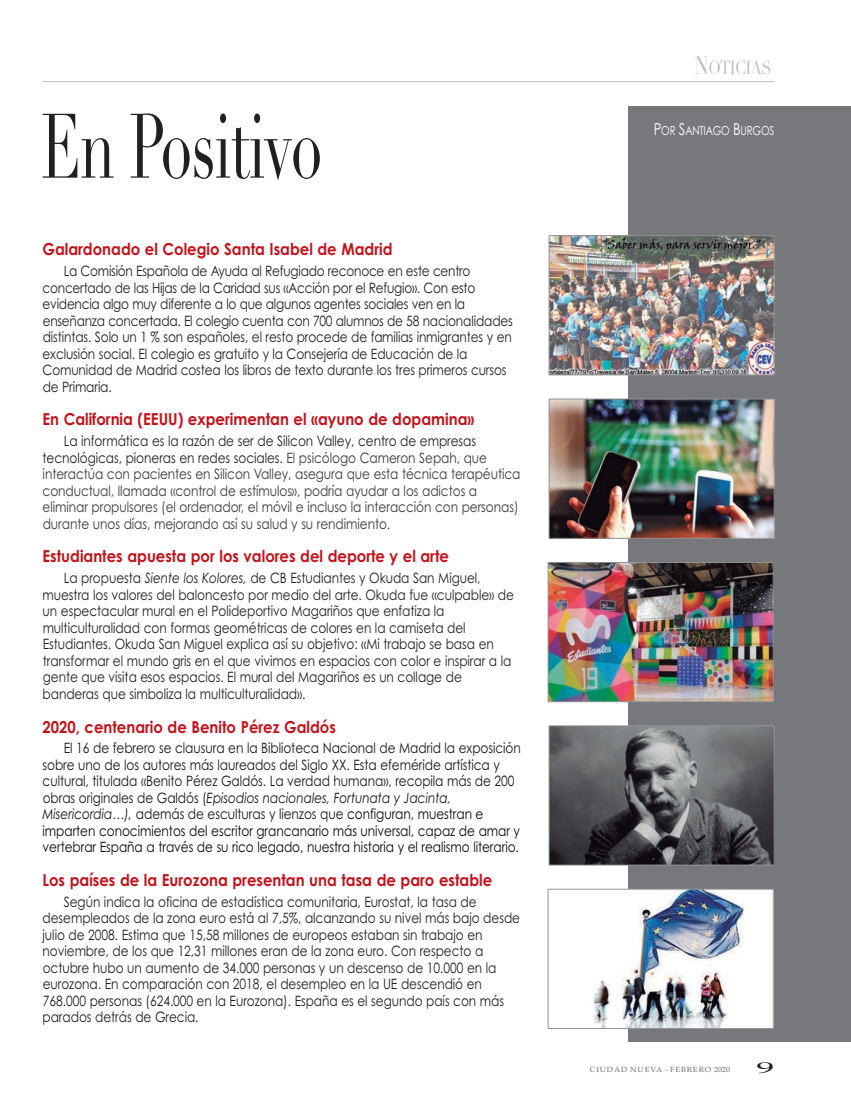
<style>
.page{position:relative;width:851px;height:1106px;background:#fff}
.page>*{position:absolute;margin:0;border:0;box-sizing:border-box;transform-origin:0 0}
.t1{font:89.7px "Didot";letter-spacing:-.015em;color:#231f20;scale:.63 1}
.t2{font:18.75px "Didot";letter-spacing:-.035em;color:#bcbdc0;scale:.8 1}
.t3{font:700 16.5px "Century Gothic";color:#c4121a;scale:.9 1}
.t4{font:15.75px "Palatino Linotype";color:#231f20;scale:2.26 1}
.t5{font:14.25px/16.5px "Century Gothic";letter-spacing:-.005em;color:#231f20;scale:.85 1}
.t6{font:14.25px/16.5px "Century Gothic";letter-spacing:-.005em;color:#1b1715;scale:.85 1}
.t7{font:14.25px/16.5px "Century Gothic";letter-spacing:-.005em;color:#3c3a39;scale:.85 1}
.t8{font:12.3px "Century Gothic";letter-spacing:-.02em;color:#fff;scale:.8 1}
.t9{font:7.5px "Palatino Linotype";letter-spacing:.095em;color:#6c6d70;scale:1.08 1}
.s1{font-size:24.9px}
.s2{font-size:16.5px}
.s3{color:#231f20}
.s4{font-style:italic}
.s5{color:#0c0908}
</style>
<div class="page">
<hr style="left:43px;top:81px;width:731px;height:1px;background:#bcbdc0">
<div style="left:627px;top:106px;width:223px;height:936px;background:#76787b"></div>
<img style="left:550px;top:564px;width:221px;height:136px">
<div style="left:548px;top:562px;width:225px;height:140px;border:1px solid #939598"></div>
<img style="left:551px;top:237px;width:221px;height:136px">
<div style="left:549px;top:235px;width:225px;height:140px;border:1px solid #939598"></div>
<img style="left:593px;top:891px;width:178px;height:135px">
<div style="left:548px;top:889px;width:225px;height:139px;border:1px solid #939598"></div>
<img style="left:551px;top:727px;width:221px;height:136px">
<div style="left:549px;top:725px;width:225px;height:140px;border:1px solid #939598"></div>
<img style="left:551px;top:401px;width:221px;height:135px">
<div style="left:549px;top:399px;width:225px;height:139px;border:1px solid #939598"></div>
<h2 class="t2" style="left:694px;top:56px;width:98px"><span class="s1">N</span>OTICIAS</h2>
<h1 class="t1" style="left:41px;top:93px;width:448px">En Positivo</h1>
<p class="t8" style="left:653px;top:124px;width:152px"><span class="s2">P</span>OR <span class="s2">S</span>ANTIAGO <span class="s2">B</span>URGOS</p>
<p class="t3" style="left:43px;top:240px;width:390px">Galardonado el Colegio Santa Isabel de Madrid</p>
<p class="t5" style="left:43px;top:263px;width:555px;text-indent:21px">La Comisión Española de Ayuda al Refugiado reconoce en este centro concertado de las Hijas de la Caridad sus «Acción por el Refugio». Con esto evidencia algo muy diferente a lo que algunos agentes sociales ven en la enseñanza concertada. El colegio cuenta con 700 alumnos de 58 nacionalidades distintas. Solo un 1 % son españoles, el resto procede de familias inmigrantes y en exclusión social. El colegio es gratuito y la Consejería de Educación de la Comunidad de Madrid costea los libros de texto durante los tres primeros cursos de Primaria.</p>
<p class="t3" style="left:43px;top:410px;width:481px">En California (EEUU) experimentan el «ayuno de dopamina»</p>
<p class="t7" style="left:43px;top:433px;width:563px;text-indent:21px"><span class="s3">La informática es la razón de ser de Silicon Valley, centro de empresas tecnológicas, pioneras en redes sociales.</span> El psicólogo Cameron Sepah, que interactúa con pacientes en Silicon Valley, asegura que esta técnica terapéutica conductual, llamada «control de estímulos», podría ayudar a los adictos a eliminar propulsores (el ordenador, el móvil e incluso la interacción con personas) durante unos días, mejorando así su salud y su rendimiento.</p>
<p class="t3" style="left:43px;top:547px;width:453px">Estudiantes apuesta por los valores del deporte y el arte</p>
<p class="t5" style="left:43px;top:570px;width:556px;text-indent:21px">La propuesta <span class="s4">Siente los Kolores,</span> de CB Estudiantes y Okuda San Miguel, muestra los valores del baloncesto por medio del arte. Okuda fue «culpable» de un espectacular mural en el Polideportivo Magariños que enfatiza la multiculturalidad con formas geométricas de colores en la camiseta del Estudiantes. Okuda San Miguel explica así su objetivo: «Mi trabajo se basa en transformar el mundo gris en el que vivimos en espacios con color e inspirar a la gente que visita esos espacios. El mural del Magariños es un collage de banderas que simboliza la multiculturalidad».</p>
<p class="t3" style="left:43px;top:717px;width:327px">2020, centenario de Benito Pérez Galdós</p>
<p class="t6" style="left:43px;top:740px;width:564px;text-indent:21px">El 16 de febrero se clausura en la Biblioteca Nacional de Madrid la exposición sobre uno de los autores más laureados del Siglo XX. Esta efeméride artística y cultural, titulada «Benito Pérez Galdós. La verdad humana», recopila más de 200 obras originales de Galdós (<span class="s4">Episodios nacionales, Fortunata y Jacinta, Misericordia…),</span> además de esculturas y lienzos que <span class="s5">configuran, muestran e imparten conocimientos del escritor grancanario más universal, capaz de amar y vertebrar España a través de su rico legado, nuestra historia y el realismo literario.</span></p>
<p class="t3" style="left:43px;top:870px;width:501px">Los países de la Eurozona presentan una tasa de paro estable</p>
<p class="t5" style="left:43px;top:893px;width:563px;text-indent:21px">Según indica la oficina de estadística comunitaria, Eurostat, la tasa de desempleados de la zona euro está al 7,5%, alcanzando su nivel más bajo desde julio de 2008. Estima que 15,58 millones de europeos estaban sin trabajo en noviembre, de los que 12,31 millones eran de la zona euro. Con respecto a octubre hubo un aumento de 34.000 personas y un descenso de 10.000 en la eurozona. En comparación con 2018, el desempleo en la UE descendió en 768.000 personas (624.000 en la Eurozona). España es el segundo país con más parados detrás de Grecia.</p>
<p class="t9" style="left:589px;top:1065px;width:131px">CIUDAD NUEVA - FEBRERO 2020</p>
<p class="t4" style="left:756px;top:1057px;width:9px">9</p>
</div>
